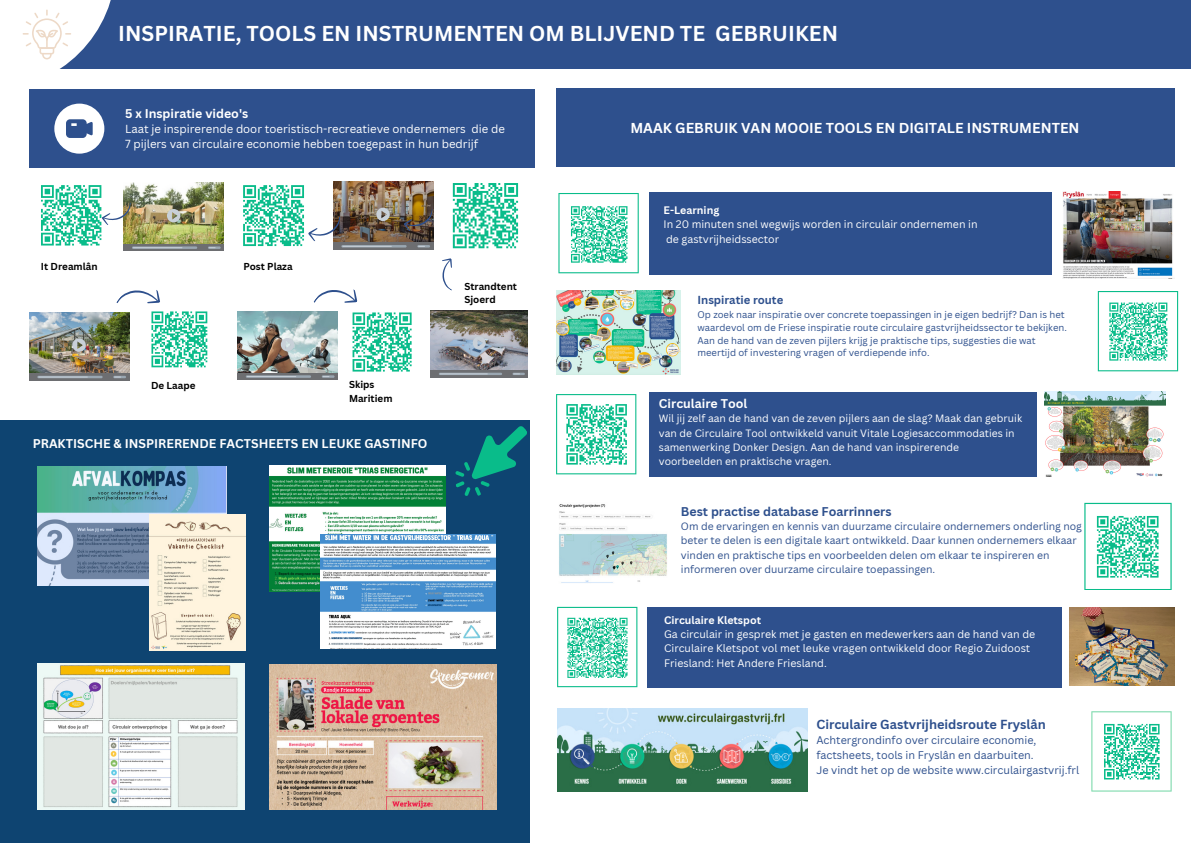
<style>
.page{position:relative;width:1191px;height:843px;background:#fff}
.page>*{position:absolute;margin:0;border:0;box-sizing:border-box;transform-origin:0 0}
.t1{font:700 21px "Canva Sans";color:#fff}
.t2{font:700 14px "Canva Sans";color:#fff}
.t3{font:700 12.8px "Canva Sans";color:#2e508d}
.t4{font:700 12.4px "Canva Sans";color:#fff}
.t5{font:700 12.4px "Canva Sans";color:#2e508d}
.t6{font:11.4px "Canva Sans";color:#fff}
.t7{font:700 11.3px "Canva Sans";color:#2e508d}
.t8{font:10.8px/15px "Canva Sans";color:#2e508d}
.t9{font:10.6px/14.2px "Canva Sans";color:#fff}
.t10{font:700 10.6px "Canva Sans";color:#fff}
.t11{font:10.4px/14.2px "Canva Sans";color:#2e508d}
.t12{font:10.4px/14.2px "Canva Sans";color:#fff}
.t13{font:700 9.8px/13.2px "Canva Sans";color:#000}
.t14{font:9.5px/12.8px "Canva Sans";color:#2e508d}
</style>
<div class="page">
<div style="left:29px;top:90px;width:505px;height:77px;background:#2e508d"></div>
<div style="left:0;top:419px;width:529px;height:423px;background:#0e4471"></div>
<img style="left:130px;top:183px;width:94px;height:61px">
<div style="left:124px;top:244px;width:100px;height:7px;background:#6d6e71"></div>
<img style="left:333px;top:181px;width:100px;height:3px">
<svg style="left:333px;top:247px;width:100px;height:3px"></svg>
<img style="left:430px;top:311px;width:98px;height:59px">
<div style="left:430px;top:370px;width:98px;height:7px;background:#6d6e71"></div>
<svg style="left:439px;top:372px;width:86px;height:3px"></svg>
<svg style="left:472px;top:336px;width:14px;height:13px"></svg>
<img style="left:29px;top:312px;width:100px;height:61px">
<svg style="left:29px;top:373px;width:100px;height:7px"></svg>
<svg style="left:37px;top:375px;width:89px;height:3px"></svg>
<svg style="left:72px;top:338px;width:14px;height:13px"></svg>
<img style="left:237px;top:311px;width:9px;height:62px">
<svg style="left:237px;top:373px;width:100px;height:7px"></svg>
<svg style="left:54px;top:104px;width:50px;height:50px"></svg>
<svg style="left:452px;top:183px;width:67px;height:66px"></svg>
<div style="left:0;top:0;width:1190px;height:69px;background:#2e508d"></div>
<div style="left:649px;top:192px;width:402px;height:82px;background:#2e508d"></div>
<svg style="left:558px;top:193px;width:80px;height:80px"></svg>
<div style="left:649px;top:392px;width:387px;height:84px;background:#2e508d"></div>
<svg style="left:556px;top:394px;width:80px;height:80px"></svg>
<svg style="left:557px;top:606px;width:80px;height:81px"></svg>
<div style="left:646px;top:606px;width:415px;height:81px;background:#2e508d"></div>
<svg style="left:1084px;top:502px;width:87px;height:87px"></svg>
<svg style="left:1091px;top:711px;width:80px;height:80px"></svg>
<svg style="left:1097px;top:291px;width:80px;height:80px"></svg>
<div style="left:556px;top:88px;width:618px;height:79px;background:#2e508d"></div>
<img style="left:556px;top:290px;width:124px;height:84px">
<img style="left:1062px;top:192px;width:111px;height:87px">
<img style="left:1044px;top:391px;width:121px;height:86px">
<img style="left:1069px;top:607px;width:105px;height:78px">
<img style="left:559px;top:504px;width:108px;height:79px">
<img style="left:37px;top:466px;width:190px;height:119px">
<img style="left:557px;top:708px;width:250px;height:82px">
<img style="left:41px;top:184px;width:180px;height:65px">
<svg style="left:0;top:0;width:116px;height:90px"></svg>
<img style="left:270px;top:465px;width:175px;height:126px">
<img style="left:321px;top:534px;width:174px;height:114px">
<img style="left:270px;top:664px;width:226px;height:145px">
<img style="left:149px;top:514px;width:96px;height:136px">
<img style="left:243px;top:184px;width:190px;height:63px">
<svg style="left:116px;top:290px;width:92px;height:78px"></svg>
<svg style="left:442px;top:258px;width:10px;height:33px"></svg>
<img style="left:246px;top:289px;width:166px;height:88px">
<img style="left:37px;top:663px;width:207px;height:146px">
<svg style="left:442px;top:419px;width:88px;height:83px"></svg>
<p class="t1" style="left:118px;top:18px;width:721px">INSPIRATIE, TOOLS EN INSTRUMENTEN OM BLIJVEND TE GEBRUIKEN</p>
<p class="t4" style="left:125px;top:104px;width:125px">5 x Inspiratie video's</p>
<p class="t6" style="left:125px;top:120px;width:381px">Laat je inspirerende door toeristisch-recreatieve ondernemers die de</p>
<p class="t6" style="left:125px;top:136px;width:354px">7 pijlers van circulaire economie hebben toegepast in hun bedrijf</p>
<p class="t13" style="left:41px;top:259px;width:58px">It Dreamlân</p>
<p class="t13" style="left:243px;top:259px;width:51px">Post Plaza</p>
<p class="t13" style="left:151px;top:379px;width:46px">De Laape</p>
<p class="t13" style="left:349px;top:378px;width:45px">Skips<br>Maritiem</p>
<p class="t4" style="left:33px;top:434px;width:396px">PRAKTISCHE &amp; INSPIRERENDE FACTSHEETS EN LEUKE GASTINFO</p>
<p class="t13" style="left:464px;top:279px;width:54px">Strandtent<br>Sjoerd</p>
<p class="t2" style="left:630px;top:118px;width:450px">MAAK GEBRUIK VAN MOOIE TOOLS EN DIGITALE INSTRUMENTEN</p>
<p class="t10" style="left:663px;top:202px;width:57px">E-Learning</p>
<p class="t9" style="left:663px;top:217px;width:315px">In 20 minuten snel wegwijs worden in circulair ondernemen in</p>
<p class="t9" style="left:666px;top:231px;width:114px">de gastvrijheidssector</p>
<p class="t7" style="left:697px;top:291px;width:87px">Inspiratie route</p>
<p class="t14" style="left:697px;top:308px;width:371px">Op zoek naar inspiratie over concrete toepassingen in je eigen bedrijf? Dan is het waardevol om de Friese inspiratie route circulaire gastvrijheidssector te bekijken.<br>Aan de hand van de zeven pijlers krijg je praktische tips, suggesties die wat meertijd of investering vragen of verdiepende info.</p>
<p class="t4" style="left:658px;top:395px;width:90px">Circulaire Tool</p>
<p class="t12" style="left:658px;top:411px;width:365px">Wil jij zelf aan de hand van de zeven pijlers aan de slag? Maak dan gebruik van de Circulaire Tool ontwikkeld vanuit Vitale Logiesaccommodaties in samenwerking Donker Design. Aan de hand van inspirerende voorbeelden en praktische vragen.</p>
<p class="t5" style="left:680px;top:502px;width:212px">Best practise database Foarrinners</p>
<p class="t11" style="left:680px;top:519px;width:402px">Om de ervaringen en kennis van duurzame circulaire ondernemers onderling nog beter te delen is een digitale kaart ontwikkeld. Daar kunnen ondernemers elkaar vinden en praktische tips en voorbeelden delen om elkaar te inspireren en informeren over duurzame circulaire toepassingen.</p>
<p class="t10" style="left:664px;top:612px;width:98px">Circulaire Kletspot</p>
<p class="t9" style="left:664px;top:626px;width:372px">Ga circulair in gesprek met je gasten en medewerkers aan de hand van de<br>Circulaire Kletspot vol met leuke vragen ontwikkeld door Regio Zuidoost<br>Friesland: Het Andere Friesland.</p>
<p class="t3" style="left:816px;top:715px;width:231px">Circulaire Gastvrijheidsroute Fryslân</p>
<p class="t8" style="left:816px;top:731px;width:221px">Achtergrondinfo over circulaire economie, factsheets, tools in Fryslân en daarbuiten.</p>
<p class="t8" style="left:816px;top:761px;width:264px">Je vindt het op de website www.circulairgastvrij.frl</p>
</div>
